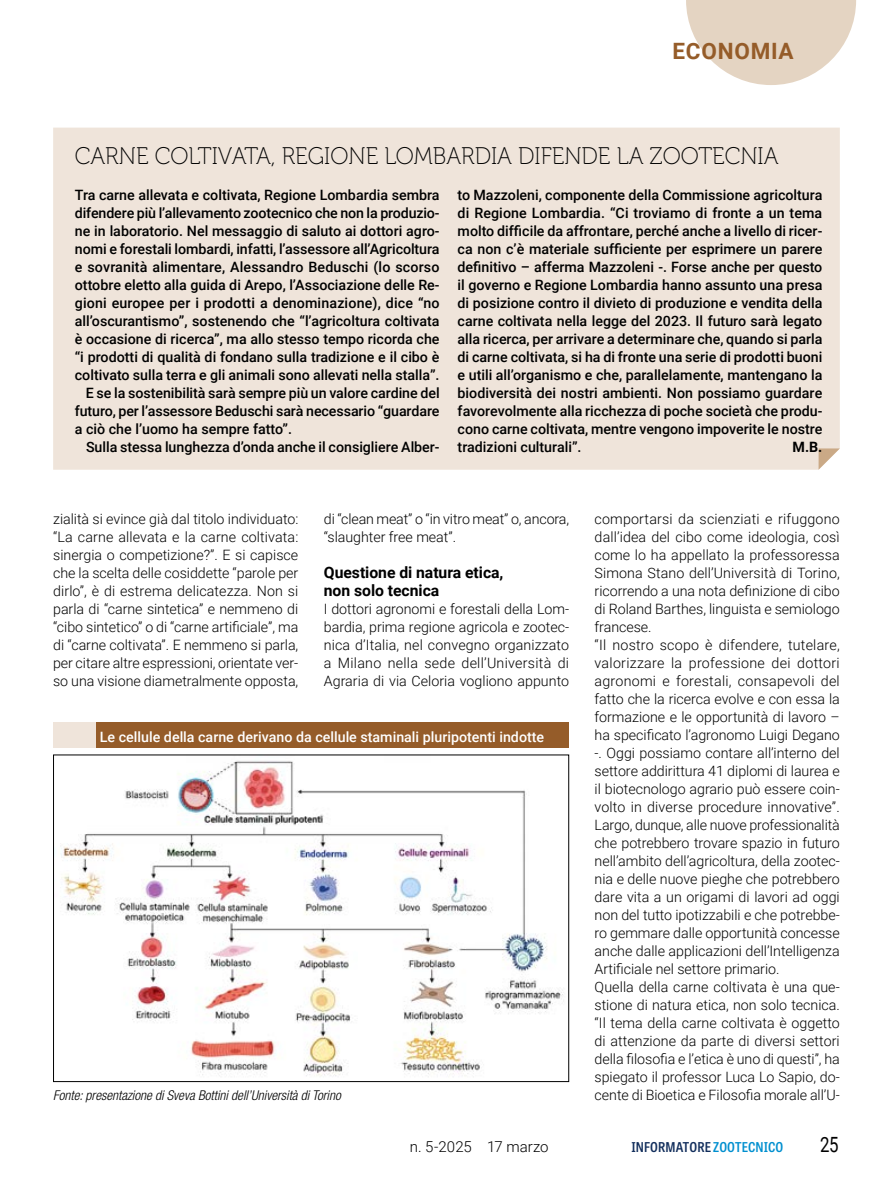
<style>
.page{position:relative;width:893px;height:1191px;background:#fff}
.page>*{position:absolute;margin:0;border:0;box-sizing:border-box;transform-origin:0 0}
.iz20_BOX_titolo_16su16_museo{font:24px "Museo 100";color:#000;scale:.95 1}
.t1{font:700 22.5px "Roboto";letter-spacing:.035em;color:#955c29}
.t2{font:21px "Roboto";color:#000;scale:.8 1}
.iz20_titoletto_infratesto{font:700 15.75px "Roboto";letter-spacing:-.005em;color:#000}
.t3{font:300 15px "Roboto";color:#000}
.iz20_testo{font:300 14.25px/18px "Roboto";letter-spacing:-.005em;color:#000;text-align:justify}
.iz20_BOX_testo{font:500 14.25px/18px "Roboto";color:#000;text-align:justify}
.IZ20_testatina_figura{font:500 14.25px "Roboto";color:#fff}
.iz20_BOX_testo-2{font:700 14.25px "Roboto";color:#000}
.iz20_nota_figure{font:italic 300 condensed 13.5px "Helvetica Neue LT Std";color:#000}
.t4{font:600 semi-condensed 13.5px "Tablet Gothic";letter-spacing:.01em;color:#122e5c}
.s1{color:#008fcf}
</style>
<div class="page">
<svg style="left:686px;top:0;width:170px;height:85px"></svg>
<div style="left:53px;top:128px;width:787px;height:342px;background:#efe4da"></div>
<svg style="left:819px;top:448px;width:21px;height:22px"></svg>
<img style="left:61px;top:760px;width:503px;height:316px">
<div style="left:96px;top:722px;width:473px;height:25px;background:#955c29"></div>
<div style="left:53px;top:722px;width:43px;height:25px;background:#efe4da"></div>
<h2 class="t1" style="left:672px;top:35px;width:123px">ECONOMIA</h2>
<p class="iz20_BOX_titolo_16su16_museo" style="left:75px;top:143px;width:742px">CARNE COLTIVATA, REGIONE LOMBARDIA DIFENDE LA ZOOTECNIA</p>
<p class="iz20_BOX_testo" style="left:75px;top:185px;width:366px">Tra carne allevata e coltivata, Regione Lombardia sembra difendere più l’allevamento zootecnico che non la produzio&shy;ne in laboratorio. Nel messaggio di saluto ai dottori agro&shy;nomi e forestali lombardi, infatti, l’assessore all’Agricoltura e sovranità alimentare, Alessandro Beduschi (lo scorso ottobre eletto alla guida di Arepo, l’Associazione delle Re&shy;gioni europee per i prodotti a denominazione), dice “no all’oscurantismo”, sostenendo che “l’agricoltura coltivata è occasione di ricerca”, ma allo stesso tempo ricorda che “i prodotti di qualità di fondano sulla tradizione e il cibo è coltivato sulla terra e gli animali sono allevati nella stalla”.</p>
<p class="iz20_BOX_testo" style="left:75px;top:383px;width:366px;text-indent:11px">E se la sostenibilità sarà sempre più un valore cardine del futuro, per l’assessore Beduschi sarà necessario “guardare a ciò che l’uomo ha sempre fatto”.</p>
<p class="iz20_BOX_testo" style="left:86px;top:437px;width:355px">Sulla stessa lunghezza d’onda anche il consigliere Alber-</p>
<p class="iz20_BOX_testo" style="left:458px;top:185px;width:366px">to Mazzoleni, componente della Commissione agricoltura di Regione Lombardia. “Ci troviamo di fronte a un tema molto difficile da affrontare, perché anche a livello di ricer&shy;ca non c’è materiale sufficiente per esprimere un parere definitivo – afferma Mazzoleni -. Forse anche per questo il governo e Regione Lombardia hanno assunto una presa di posizione contro il divieto di produzione e vendita della carne coltivata nella legge del 2023. Il futuro sarà legato alla ricerca, per arrivare a determinare che, quando si parla di carne coltivata, si ha di fronte una serie di prodotti buoni e utili all’organismo e che, parallelamente, mantengano la biodiversità dei nostri ambienti. Non possiamo guardare favorevolmente alla ricchezza di poche società che produ&shy;cono carne coltivata, mentre vengono impoverite le nostre tradizioni culturali”.</p>
<p class="iz20_BOX_testo-2" style="left:792px;top:437px;width:31px">M.B.</p>
<p class="iz20_testo" style="left:53px;top:509px;width:247px">zialità si evince già dal titolo individuato: “La carne allevata e la carne coltivata: sinergia o competizione?”. E si capisce che la scelta delle cosiddette “parole per dirlo”, è di estrema delicatezza. Non si parla di “carne sintetica” e nemmeno di “cibo sintetico” o di “carne artificiale”, ma di “carne coltivata”. E nemmeno si parla, per citare altre espressioni, orientate ver&shy;so una visione diametralmente opposta,</p>
<p class="iz20_testo" style="left:324px;top:509px;width:247px">di “clean meat” o “in vitro meat” o, ancora, “slaughter free meat”.</p>
<p class="iz20_titoletto_infratesto" style="left:324px;top:561px;width:181px">Questione di natura etica,</p>
<p class="iz20_titoletto_infratesto" style="left:324px;top:579px;width:117px">non solo tecnica</p>
<p class="iz20_testo" style="left:324px;top:599px;width:247px">I dottori agronomi e forestali della Lom&shy;bardia, prima regione agricola e zootec&shy;nica d’Italia, nel convegno organizzato a Milano nella sede dell’Università di Agraria di via Celoria vogliono appunto</p>
<p class="IZ20_testatina_figura" style="left:100px;top:727px;width:446px">Le cellule della carne derivano da cellule staminali pluripotenti indotte</p>
<p class="iz20_nota_figure" style="left:53px;top:1087px;width:289px">Fonte: presentazione di Sveva Bottini dell’Università di Torino</p>
<p class="iz20_testo" style="left:595px;top:509px;width:247px">comportarsi da scienziati e rifuggono dall’idea del cibo come ideologia, così come lo ha appellato la professoressa Simona Stano dell’Università di Torino, ricorrendo a una nota definizione di cibo di Roland Barthes, linguista e semiologo francese.</p>
<p class="iz20_testo" style="left:595px;top:635px;width:247px">“Il nostro scopo è difendere, tutelare, valorizzare la professione dei dottori agronomi e forestali, consapevoli del fatto che la ricerca evolve e con essa la formazione e le opportunità di lavoro – ha specificato l’agronomo Luigi Degano -. Oggi possiamo contare all’interno del settore addirittura 41 diplomi di laurea e il biotecnologo agrario può essere coin&shy;volto in diverse procedure innovative”.<br>Largo, dunque, alle nuove professionalità che potrebbero trovare spazio in futuro nell’ambito dell’agricoltura, della zootec&shy;nia e delle nuove pieghe che potrebbero dare vita a un origami di lavori ad oggi non del tutto ipotizzabili e che potrebbe&shy;ro gemmare dalle opportunità concesse anche dalle applicazioni dell’Intelligenza Artificiale nel settore primario.</p>
<p class="iz20_testo" style="left:595px;top:977px;width:247px">Quella della carne coltivata è una que&shy;stione di natura etica, non solo tecnica. “Il tema della carne coltivata è oggetto di attenzione da parte di diversi settori della filosofia e l’etica è uno di questi”, ha spiegato il professor Luca Lo Sapio, do&shy;cente di Bioetica e Filosofia morale all’U-</p>
<p class="t3" style="left:410px;top:1135px;width:140px">n. 5-2025 17 marzo</p>
<p class="t4" style="left:631px;top:1137px;width:153px">INFORMATORE <span class="s1">ZOOTECNICO</span></p>
<h3 class="t2" style="left:820px;top:1129px;width:25px">25</h3>
</div>
